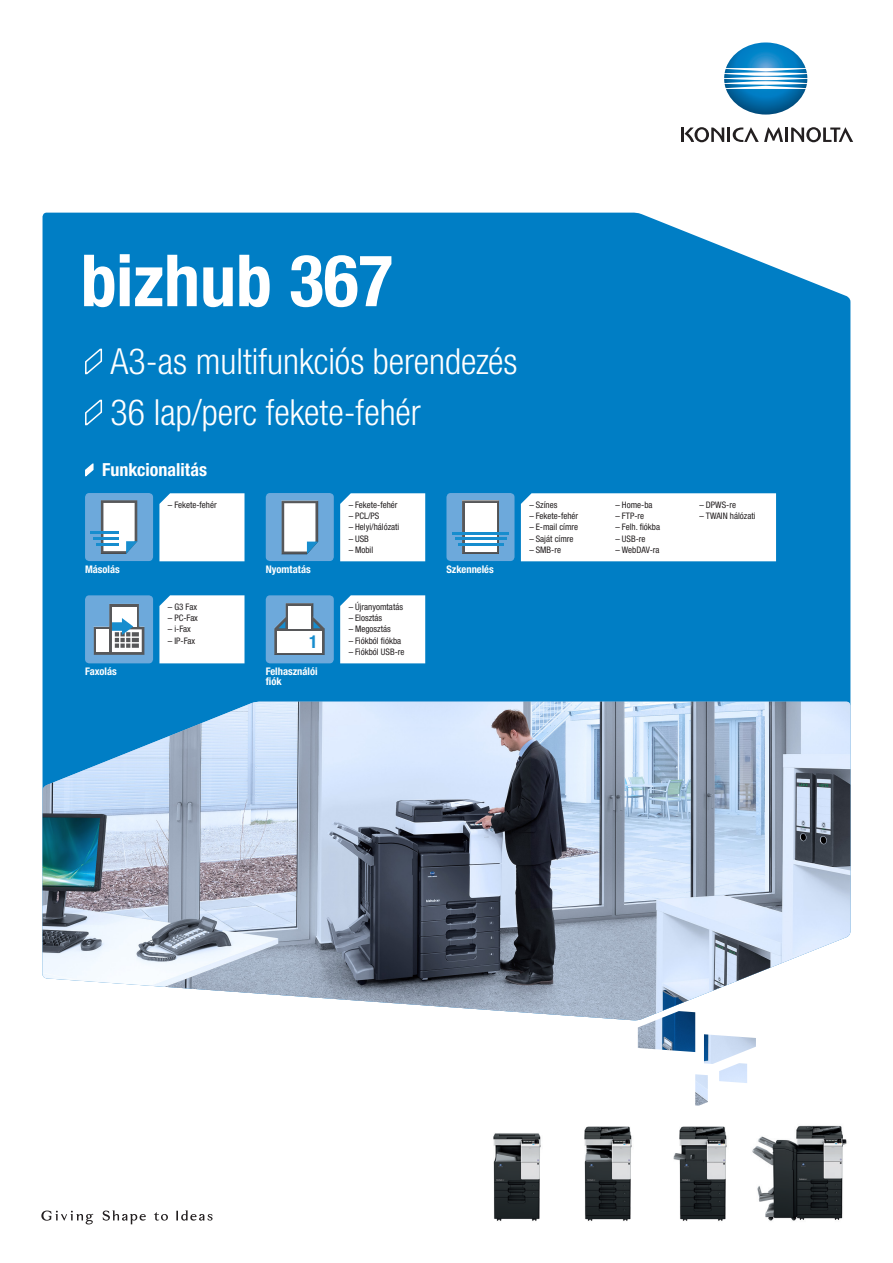
<style>
.page{position:relative;width:893px;height:1263px;background:#fff}
.page>*{position:absolute;margin:0;border:0;box-sizing:border-box;transform-origin:0 0}
.t1{font:700 condensed 72px "Helvetica Neue LTW1 G";color:#fff}
.t2{font:300 condensed 36px/51px "Helvetica Neue LTW1 G";color:#fff}
.t3{font:700 condensed 18px "Helvetica Neue LTW1 G";color:#fff}
.t4{font:700 condensed 17.85px "Helvetica Neue LTW1 G";color:#178dce}
.t5{font:700 condensed 10.5px/10.5px "Helvetica Neue LTW1 G";color:#fff}
.t6{font:condensed 9px "Helvetica Neue LTW1 G";color:#231f20}
</style>
<div class="page">
<div style="left:43px;top:213px;width:807px;height:489px;background:#007ec5"></div>
<svg style="left:84px;top:348px;width:19px;height:28px"></svg>
<svg style="left:84px;top:399px;width:19px;height:28px"></svg>
<svg style="left:84px;top:461px;width:10px;height:17px"></svg>
<img style="left:724px;top:42px;width:83px;height:73px">
<hr style="left:785px;top:128px;width:3px;height:14px;background:#231f20">
<svg style="left:791px;top:127px;width:62px;height:15px"></svg>
<svg style="left:681px;top:127px;width:102px;height:15px"></svg>
<svg style="left:103px;top:1210px;width:43px;height:14px"></svg>
<svg style="left:176px;top:1210px;width:37px;height:10px"></svg>
<svg style="left:41px;top:1210px;width:52px;height:14px"></svg>
<svg style="left:154px;top:1212px;width:14px;height:9px"></svg>
<img style="left:752px;top:1125px;width:95px;height:96px">
<img style="left:493px;top:1133px;width:48px;height:88px">
<img style="left:584px;top:1126px;width:48px;height:95px">
<img style="left:673px;top:1126px;width:54px;height:95px">
<img style="left:43px;top:702px;width:807px;height:318px">
<svg style="left:159px;top:493px;width:85px;height:68px"></svg>
<div style="left:266px;top:595px;width:68px;height:68px;background:#6da9db;border-radius:4px"></div>
<svg style="left:274px;top:603px;width:51px;height:52px"></svg>
<div style="left:288px;top:606px;width:23px;height:22px;background:#fff"></div>
<div style="left:277px;top:631px;width:45px;height:21px;background:#fff"></div>
<div style="left:266px;top:493px;width:68px;height:68px;background:#6da9db;border-radius:4px"></div>
<div style="left:446px;top:493px;width:68px;height:68px;background:#6da9db;border-radius:4px"></div>
<svg style="left:281px;top:501px;width:38px;height:54px"></svg>
<svg style="left:281px;top:500px;width:37px;height:54px;background:#ced6db"></svg>
<div style="left:85px;top:595px;width:68px;height:68px;background:#6da9db;border-radius:4px"></div>
<svg style="left:93px;top:626px;width:1px;height:29px"></svg>
<svg style="left:94px;top:604px;width:51px;height:51px"></svg>
<div style="left:85px;top:493px;width:68px;height:68px;background:#6da9db;border-radius:4px"></div>
<svg style="left:100px;top:500px;width:1px;height:54px"></svg>
<svg style="left:101px;top:500px;width:37px;height:54px;background:#c9d2d9"></svg>
<hr style="left:96px;top:543px;width:23px;height:2px;background:#178dce">
<hr style="left:94px;top:537px;width:25px;height:3px;background:#178dce">
<hr style="left:91px;top:531px;width:28px;height:3px;background:#178dce">
<div style="left:461px;top:500px;width:39px;height:55px;background:linear-gradient(to right,#57585b,#57585b)"></div>
<div style="left:465px;top:503px;width:31px;height:48px;background:#fff"></div>
<hr style="left:458px;top:543px;width:45px;height:3px;background:#178dce">
<hr style="left:455px;top:537px;width:51px;height:3px;background:#178dce">
<hr style="left:452px;top:532px;width:57px;height:2px;background:#178dce">
<svg style="left:340px;top:493px;width:85px;height:68px"></svg>
<svg style="left:340px;top:595px;width:85px;height:68px"></svg>
<svg style="left:159px;top:595px;width:85px;height:68px"></svg>
<svg style="left:521px;top:493px;width:255px;height:68px"></svg>
<img style="left:638px;top:1011px;width:118px;height:95px">
<h1 class="t1" style="left:81px;top:239px;width:314px">bizhub 367</h1>
<h2 class="t2" style="left:111px;top:336px;width:409px">A3-as multifunkciós berendezés<br>36 lap/perc fekete-fehér</h2>
<h3 class="t3" style="left:102px;top:459px;width:107px">Funkcionalitás</h3>
<p class="t6" style="left:168px;top:500px;width:50px">– Fekete-fehér</p>
<p class="t6" style="left:349px;top:500px;width:50px">– Fekete-fehér</p>
<p class="t6" style="left:349px;top:511px;width:32px">– PCL/PS</p>
<p class="t6" style="left:349px;top:522px;width:52px">– Helyi/hálózati</p>
<p class="t6" style="left:349px;top:533px;width:22px">– USB</p>
<p class="t6" style="left:349px;top:544px;width:26px">– Mobil</p>
<p class="t5" style="left:85px;top:564px;width:36px">Másolás</p>
<p class="t5" style="left:446px;top:564px;width:49px">Szkennelés</p>
<p class="t5" style="left:266px;top:564px;width:46px">Nyomtatás</p>
<p class="t5" style="left:85px;top:666px;width:33px">Faxolás</p>
<p class="t6" style="left:168px;top:602px;width:31px">– G3 Fax</p>
<p class="t6" style="left:168px;top:613px;width:32px">– PC-Fax</p>
<p class="t6" style="left:168px;top:624px;width:24px">– i-Fax</p>
<p class="t6" style="left:168px;top:635px;width:29px">– IP-Fax</p>
<h3 class="t4" style="left:309px;top:631px;width:10px">1</h3>
<p class="t5" style="left:266px;top:666px;width:53px">Felhasználói fiók</p>
<p class="t6" style="left:349px;top:602px;width:56px">– Újranyomtatás</p>
<p class="t6" style="left:349px;top:613px;width:35px">– Elosztás</p>
<p class="t6" style="left:349px;top:624px;width:44px">– Megosztás</p>
<p class="t6" style="left:349px;top:635px;width:54px">– Fiókból fiókba</p>
<p class="t6" style="left:349px;top:646px;width:57px">– Fiókból USB-re</p>
<p class="t6" style="left:529px;top:500px;width:30px">– Színes</p>
<p class="t6" style="left:529px;top:511px;width:50px">– Fekete-fehér</p>
<p class="t6" style="left:529px;top:522px;width:50px">– E-mail címre</p>
<p class="t6" style="left:529px;top:533px;width:46px">– Saját címre</p>
<p class="t6" style="left:529px;top:544px;width:33px">– SMB-re</p>
<p class="t6" style="left:615px;top:500px;width:39px">– Home-ba</p>
<p class="t6" style="left:615px;top:511px;width:30px">– FTP-re</p>
<p class="t6" style="left:615px;top:522px;width:46px">– Felh. fiókba</p>
<p class="t6" style="left:615px;top:533px;width:32px">– USB-re</p>
<p class="t6" style="left:615px;top:544px;width:46px">– WebDAV-ra</p>
<p class="t6" style="left:699px;top:500px;width:38px">– DPWS-re</p>
<p class="t6" style="left:699px;top:511px;width:58px">– TWAIN hálózati</p>
</div>
